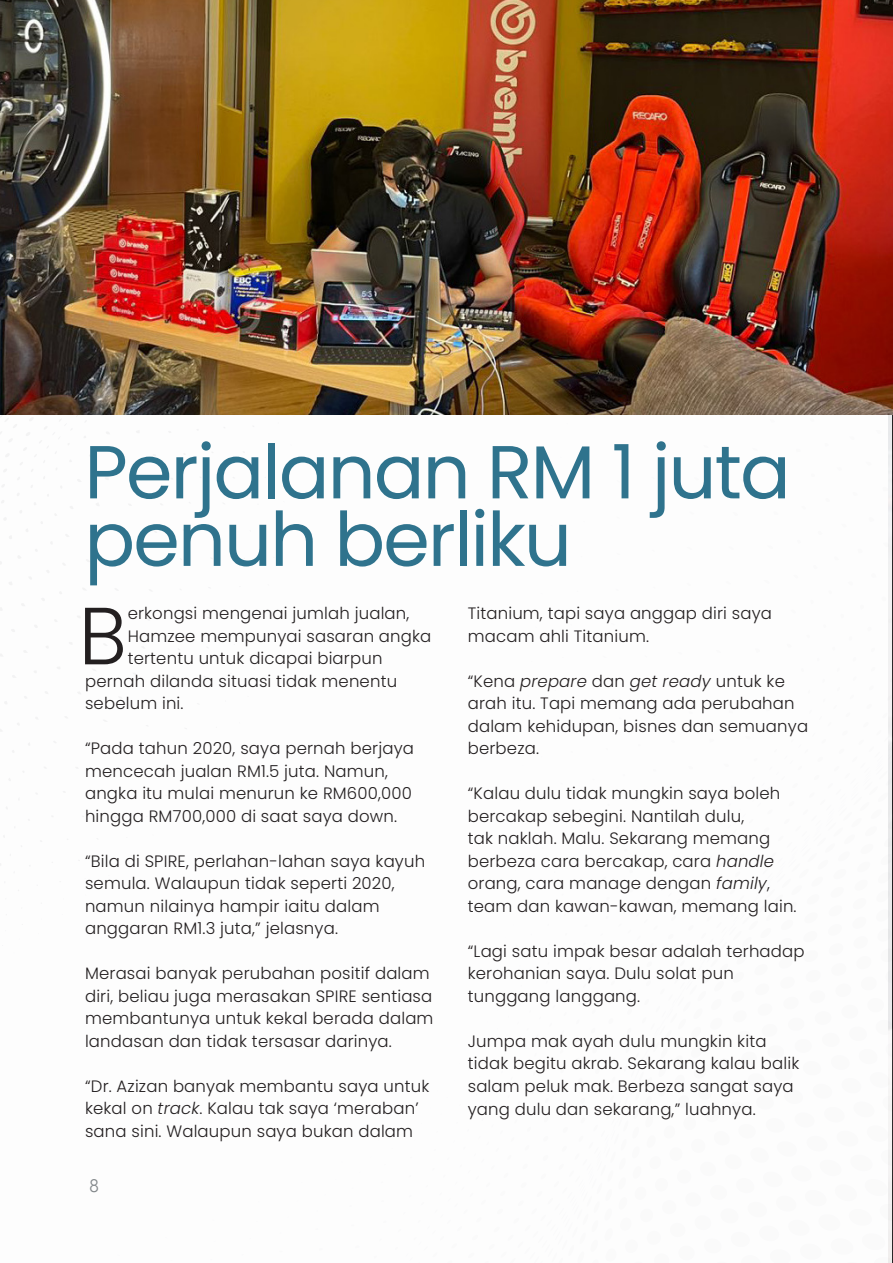
<style>
.page{position:relative;width:893px;height:1263px;background:#fff}
.page>*{position:absolute;margin:0;border:0;box-sizing:border-box;transform-origin:0 0}
.t1{font:300 80.85px "Poppins";color:#231f20}
.t2{font:75px/67.5px "Poppins";letter-spacing:-.025em;color:#2f738d}
.t3{font:300 18px "Avenir";color:#818689}
.t4{font:300 16.5px/22.5px "Poppins";letter-spacing:.01em;color:#231f20}
.s1{font-style:italic}
</style>
<div class="page">
<img style="left:889px;top:415px;width:4px;height:848px">
<img style="left:0;top:0;width:893px;height:415px">
<h2 class="t2" style="left:84px;top:439px;width:708px">Perjalanan RM 1 juta penuh berliku</h2>
<h1 class="t1" style="left:79px;top:589px;width:50px">B</h1>
<p class="t4" style="left:128px;top:602px;width:283px">erkongsi mengenai jumlah jualan,</p>
<p class="t4" style="left:468px;top:602px;width:306px">Titanium, tapi saya anggap diri saya macam ahli Titanium.</p>
<p class="t4" style="left:468px;top:670px;width:342px">“Kena <span class="s1">prepare</span> dan <span class="s1">get ready</span> untuk ke arah itu. Tapi memang ada perubahan dalam kehidupan, bisnes dan semuanya berbeza.</p>
<p class="t4" style="left:468px;top:782px;width:330px">“Kalau dulu tidak mungkin saya boleh bercakap sebegini. Nantilah dulu,<br>tak naklah. Malu. Sekarang memang berbeza cara bercakap, cara <span class="s1">handle </span>orang, cara manage dengan <span class="s1">family</span>, team dan kawan-kawan, memang lain.</p>
<p class="t4" style="left:468px;top:940px;width:338px">“Lagi satu impak besar adalah terhadap kerohanian saya. Dulu solat pun tunggang langgang.</p>
<p class="t4" style="left:468px;top:1030px;width:333px">Jumpa mak ayah dulu mungkin kita tidak begitu akrab. Sekarang kalau balik salam peluk mak. Berbeza sangat saya yang dulu dan sekarang,” luahnya.</p>
<p class="t4" style="left:128px;top:625px;width:305px">Hamzee mempunyai sasaran angka</p>
<p class="t4" style="left:128px;top:647px;width:256px">tertentu untuk dicapai biarpun</p>
<p class="t4" style="left:85px;top:670px;width:314px">pernah dilanda situasi tidak menentu</p>
<p class="t4" style="left:85px;top:692px;width:100px">sebelum ini.</p>
<p class="t4" style="left:85px;top:737px;width:330px">“Pada tahun 2020, saya pernah berjaya mencecah jualan RM1.5 juta. Namun, angka itu mulai menurun ke RM600,000 hingga RM700,000 di saat saya down.</p>
<p class="t4" style="left:85px;top:850px;width:342px">“Bila di SPIRE, perlahan-lahan saya kayuh semula. Walaupun tidak seperti 2020, namun nilainya hampir iaitu dalam anggaran RM1.3 juta,” jelasnya.</p>
<p class="t4" style="left:85px;top:962px;width:350px">Merasai banyak perubahan positif dalam diri, beliau juga merasakan SPIRE sentiasa membantunya untuk kekal berada dalam landasan dan tidak tersasar darinya.</p>
<p class="t4" style="left:85px;top:1075px;width:346px">“Dr. Azizan banyak membantu saya untuk kekal on <span class="s1">track</span>. Kalau tak saya ‘meraban’ sana sini. Walaupun saya bukan dalam</p>
<p class="t3" style="left:90px;top:1175px;width:11px">8</p>
</div>
